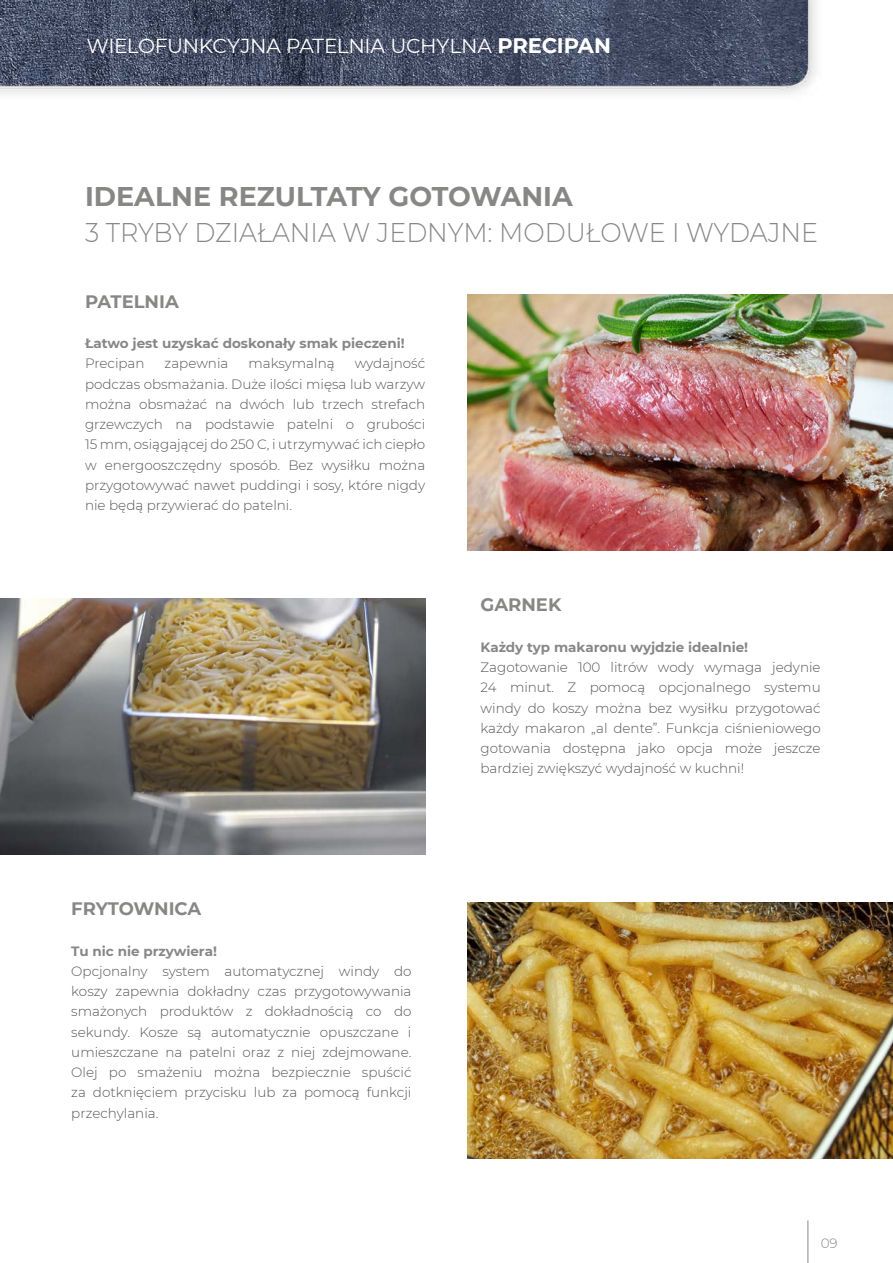
<style>
.page{position:relative;width:893px;height:1263px;background:#fff}
.page>*{position:absolute;margin:0;border:0;box-sizing:border-box;transform-origin:0 0}
.t1{font:300 27px "Montserrat";color:#878786;scale:.94 1}
.t2{font:700 27px "Montserrat";color:#878786}
.t3{font:20.25px "Montserrat";letter-spacing:-.02em;color:#fff}
.t4{font:700 18px "Montserrat";color:#878786}
.t5{font:300 13.5px/20.2px "Montserrat";color:#565656;text-align:justify}
.t6{font:700 13.5px "Montserrat";color:#878786}
.t7{font:300 13.5px "Montserrat";color:#878786}
.s1{font-weight:700;font-size:21px}
</style>
<div class="page">
<hr style="left:807px;top:1220px;width:1px;height:43px;background:#878786">
<img style="left:468px;top:295px;width:425px;height:256px">
<img style="left:0;top:599px;width:425px;height:255px">
<img style="left:468px;top:902px;width:425px;height:256px">
<img style="left:0;top:0;width:816px;height:94px">
<h2 class="t3" style="left:86px;top:32px;width:526px">WIELOFUNKCYJNA PATELNIA UCHYLNA <span class="s1">PRECIPAN</span></h2>
<h1 class="t2" style="left:85px;top:177px;width:489px">IDEALNE REZULTATY GOTOWANIA</h1>
<h1 class="t1" style="left:85px;top:214px;width:781px">3 TRYBY DZIAŁANIA W JEDNYM: MODUŁOWE I WYDAJNE</h1>
<h3 class="t4" style="left:85px;top:288px;width:95px">PATELNIA</h3>
<p class="t6" style="left:85px;top:334px;width:321px">Łatwo jest uzyskać doskonały smak pieczeni!</p>
<p class="t5" style="left:85px;top:353px;width:61px">Precipan</p>
<p class="t5" style="left:165px;top:353px;width:65px">zapewnia</p>
<p class="t5" style="left:249px;top:353px;width:88px">maksymalną</p>
<p class="t5" style="left:85px;top:353px;width:342px;text-indent:270px">wydajność podczas obsmażania. Duże ilości mięsa lub warzyw można obsmażać na dwóch lub trzech strefach grzewczych na podstawie patelni o grubości 15 mm, osiągającej do 250 C, i utrzymywać ich ciepło w energooszczędny sposób. Bez wysiłku można przygotowywać nawet puddingi i sosy, które nigdy nie będą przywierać do patelni.</p>
<h3 class="t4" style="left:71px;top:896px;width:132px">FRYTOWNICA</h3>
<p class="t6" style="left:71px;top:941px;width:147px">Tu nic nie przywiera!</p>
<p class="t5" style="left:71px;top:960px;width:342px">Opcjonalny system automatycznej windy do koszy zapewnia dokładny czas przygotowywania smażonych produktów z dokładnością co do sekundy. Kosze są automatycznie opuszczane i umieszczane na patelni oraz z niej zdejmowane.<br>Olej po smażeniu można bezpiecznie spuścić za dotknięciem przycisku lub za pomocą funkcji przechylania.</p>
<h3 class="t4" style="left:480px;top:592px;width:82px">GARNEK</h3>
<p class="t6" style="left:480px;top:637px;width:269px">Każdy typ makaronu wyjdzie idealnie!</p>
<p class="t5" style="left:480px;top:657px;width:342px">Zagotowanie 100 litrów wody wymaga jedynie 24 minut. Z pomocą opcjonalnego systemu windy do koszy można bez wysiłku przygotować każdy makaron „al dente”. Funkcja ciśnieniowego gotowania dostępna jako opcja może jeszcze bardziej zwiększyć wydajność w kuchni!</p>
<p class="t7" style="left:821px;top:1234px;width:19px">09</p>
</div>
